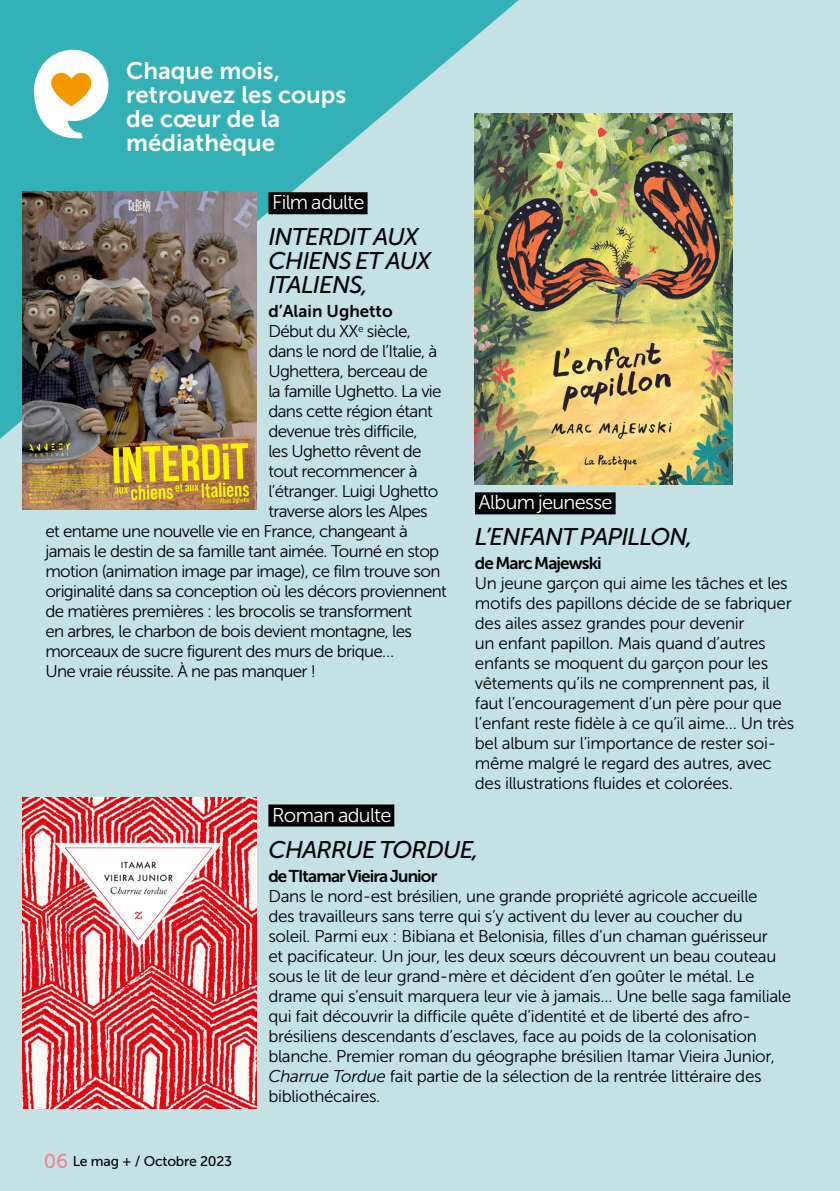
<style>
.page{position:relative;width:840px;height:1191px;background:#fff}
.page>*{position:absolute;margin:0;border:0;box-sizing:border-box;transform-origin:0 0}
.t1{font:italic 24px/24px "Museo Sans 500";letter-spacing:-.035em;color:#000}
.t2{font:24px/24px "Museo Sans 700";color:#fff}
.t3{font:20px "Museo Sans 300";letter-spacing:-.035em;color:#fff}
.t4{font:17px/20px "Museo Sans 300";letter-spacing:-.02em;color:#000}
.t5{font:17px "Museo Sans 300";letter-spacing:-.04em;color:#000}
.t6{font:17px "Museo Sans 700";letter-spacing:-.05em;color:#000}
.t7{font:17px "Museo Sans 700";color:#000}
.t8{font:14px "Museo Sans 500";letter-spacing:-.015em;color:#000}
.s1{font-size:20px;color:#f08591}
.s2{font-style:italic}
</style>
<div class="page">
<div style="left:0;top:0;width:839px;height:1191px;background:#c4e2e3"></div>
<svg style="left:0;top:0;width:518px;height:439px;fill:#34b1b6"></svg>
<img style="left:474px;top:113px;width:258px;height:372px">
<div style="left:268px;top:192px;width:99px;height:22px;background:#000"></div>
<img style="left:23px;top:191px;width:233px;height:318px">
<div style="left:268px;top:804px;width:126px;height:22px;background:#000"></div>
<div style="left:474px;top:492px;width:141px;height:22px;background:#000"></div>
<svg style="left:31px;top:48px;width:79px;height:94px;background:#b4d5c4"></svg>
<img style="left:23px;top:797px;width:233px;height:311px">
<h1 class="t2" style="left:126px;top:58px;width:221px">Chaque mois, retrouvez les coups de cœur de la médiathèque</h1>
<p class="t3" style="left:272px;top:192px;width:94px">Film adulte</p>
<h1 class="t1" style="left:268px;top:225px;width:164px">INTERDIT AUX<br>CHIENS ET AUX<br>ITALIENS,</h1>
<p class="t7" style="left:268px;top:302px;width:126px">d’Alain Ughetto</p>
<p class="t5" style="left:268px;top:322px;width:144px">Début du XX<sup>e</sup> siècle,</p>
<p class="t5" style="left:268px;top:342px;width:170px">dans le nord de l’Italie, à</p>
<p class="t5" style="left:268px;top:362px;width:161px">Ughettera, berceau de</p>
<p class="t5" style="left:268px;top:382px;width:175px">la famille Ughetto. La vie</p>
<p class="t5" style="left:268px;top:402px;width:166px">dans cette région étant</p>
<p class="t5" style="left:268px;top:422px;width:151px">devenue très difficile,</p>
<p class="t5" style="left:268px;top:442px;width:155px">les Ughetto rêvent de</p>
<p class="t5" style="left:268px;top:462px;width:151px">tout recommencer à</p>
<p class="t5" style="left:268px;top:482px;width:171px">l’étranger. Luigi Ughetto</p>
<p class="t5" style="left:268px;top:502px;width:161px">traverse alors les Alpes</p>
<p class="t5" style="left:45px;top:522px;width:364px">et entame une nouvelle vie en France, changeant à</p>
<p class="t5" style="left:45px;top:542px;width:395px">jamais le destin de sa famille tant aimée. Tourné en stop</p>
<p class="t5" style="left:45px;top:562px;width:396px">motion (animation image par image), ce film trouve son</p>
<p class="t5" style="left:45px;top:582px;width:403px">originalité dans sa conception où les décors proviennent</p>
<p class="t5" style="left:45px;top:602px;width:368px">de matières premières : les brocolis se transforment</p>
<p class="t5" style="left:45px;top:622px;width:368px">en arbres, le charbon de bois devient montagne, les</p>
<p class="t5" style="left:45px;top:642px;width:350px">morceaux de sucre figurent des murs de brique…</p>
<p class="t5" style="left:45px;top:662px;width:272px">Une vraie réussite. À ne pas manquer !</p>
<p class="t3" style="left:478px;top:492px;width:135px">Album jeunesse</p>
<h1 class="t1" style="left:474px;top:525px;width:219px">L’ENFANT PAPILLON,</h1>
<p class="t6" style="left:474px;top:554px;width:128px">de Marc Majewski</p>
<p class="t4" style="left:474px;top:573px;width:321px">Un jeune garçon qui aime les tâches et les motifs des papillons décide de se fabriquer des ailes assez grandes pour devenir<br>un enfant papillon. Mais quand d’autres enfants se moquent du garçon pour les vêtements qu’ils ne comprennent pas, il faut l’encouragement d’un père pour que l’enfant reste fidèle à ce qu’il aime… Un très bel album sur l’importance de rester soi&shy;même malgré le regard des autres, avec des illustrations fluides et colorées.</p>
<p class="t8" style="left:44px;top:1153px;width:189px"><span class="s1">06</span> Le mag + / Octobre 2023</p>
<p class="t3" style="left:272px;top:804px;width:121px">Roman adulte</p>
<h1 class="t1" style="left:268px;top:837px;width:212px">CHARRUE TORDUE,</h1>
<p class="t6" style="left:268px;top:866px;width:170px">de TItamar Vieira Junior</p>
<p class="t4" style="left:268px;top:885px;width:524px">Dans le nord-est brésilien, une grande propriété agricole accueille<br>des travailleurs sans terre qui s’y activent du lever au coucher du<br>soleil. Parmi eux : Bibiana et Belonisia, filles d’un chaman guérisseur<br>et pacificateur. Un jour, les deux sœurs découvrent un beau couteau sous le lit de leur grand-mère et décident d’en goûter le métal. Le drame qui s’ensuit marquera leur vie à jamais… Une belle saga familiale qui fait découvrir la difficile quête d’identité et de liberté des afro&shy;brésiliens descendants d’esclaves, face au poids de la colonisation blanche. Premier roman du géographe brésilien Itamar Vieira Junior, <span class="s2">Charrue Tordue</span> fait partie de la sélection de la rentrée littéraire des bibliothécaires.</p>
</div>
